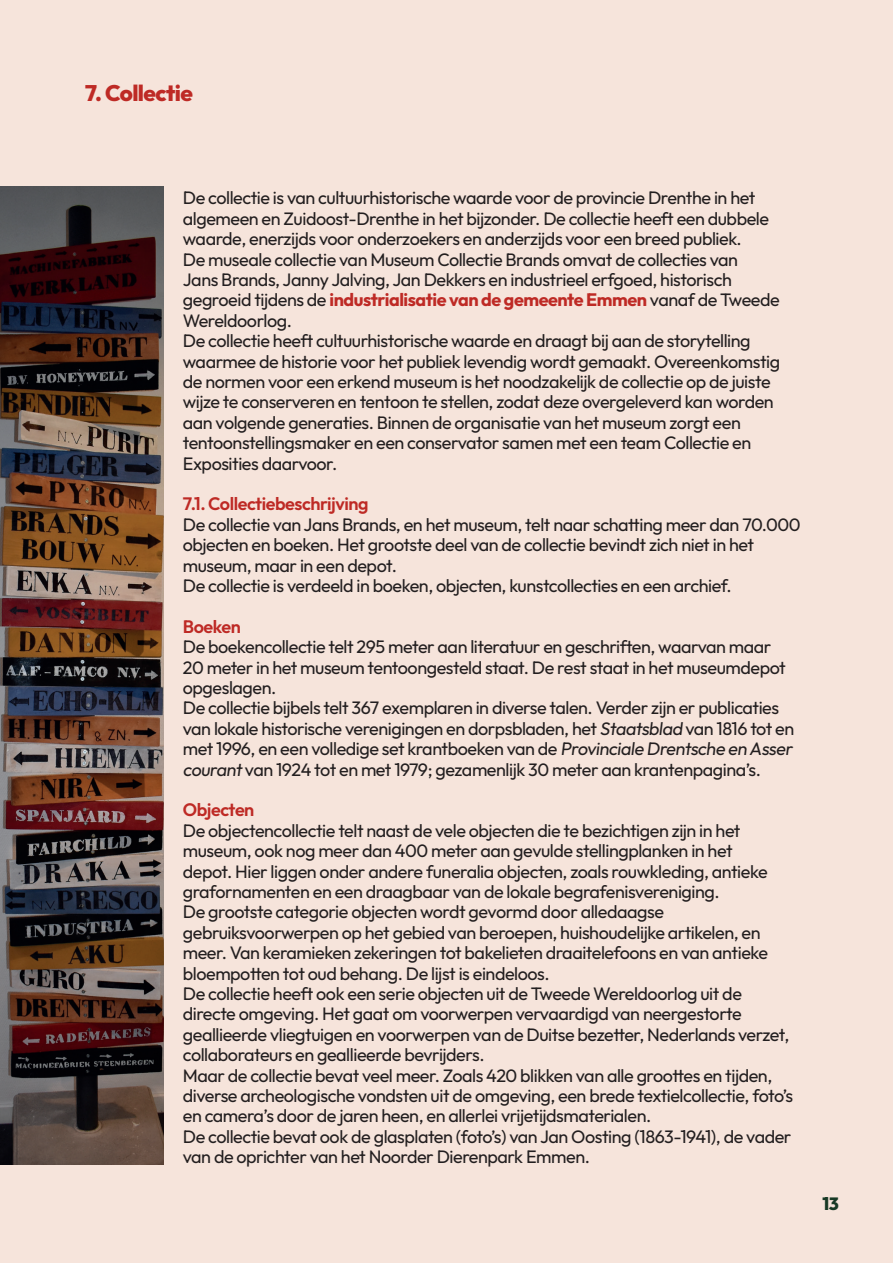
<style>
.page{position:relative;width:893px;height:1263px;background:#f6e4db}
.page>*{position:absolute;margin:0;border:0;box-sizing:border-box;transform-origin:0 0}
.t1{font:800 22.5px "Outfit";letter-spacing:-.025em;color:#be2a25}
.t2{font:18px/20.4px "Outfit";letter-spacing:-.025em;color:#231f20}
.t3{font:600 18px "Outfit";letter-spacing:-.025em;color:#be2a25}
.t4{font:800 17.7px "Outfit";color:#173925}
.s1{font-weight:700;color:#be2a25}
</style>
<div class="page">
<img style="left:0;top:186px;width:163px;height:978px">
<p class="t1" style="left:85px;top:80px;width:109px">7. Collectie</p>
<p class="t2" style="left:183px;top:188px;width:599px">De collectie is van cultuurhistorische waarde voor de provincie Drenthe in het algemeen en Zuidoost-Drenthe in het bijzonder. De collectie heeft een dubbele waarde, enerzijds voor onderzoekers en anderzijds voor een breed publiek.<br>De museale collectie van Museum Collectie Brands omvat de collecties van<br>Jans Brands, Janny Jalving, Jan Dekkers en industrieel erfgoed, historisch gegroeid tijdens de <span class="s1">industrialisatie van de gemeente Emmen</span> vanaf de Tweede Wereldoorlog.<br>De collectie heeft cultuurhistorische waarde en draagt bij aan de storytelling waarmee de historie voor het publiek levendig wordt gemaakt. Overeenkomstig de normen voor een erkend museum is het noodzakelijk de collectie op de juiste wijze te conserveren en tentoon te stellen, zodat deze overgeleverd kan worden aan volgende generaties. Binnen de organisatie van het museum zorgt een tentoonstellingsmaker en een conservator samen met een team Collectie en Exposities daarvoor.</p>
<p class="t3" style="left:183px;top:494px;width:187px">7.1. Collectiebeschrijving</p>
<p class="t2" style="left:183px;top:514px;width:619px">De collectie van Jans Brands, en het museum, telt naar schatting meer dan 70.000 objecten en boeken. Het grootste deel van de collectie bevindt zich niet in het museum, maar in een depot.<br>De collectie is verdeeld in boeken, objecten, kunstcollecties en een archief.</p>
<p class="t3" style="left:183px;top:616px;width:60px">Boeken</p>
<p class="t2" style="left:183px;top:636px;width:614px">De boekencollectie telt 295 meter aan literatuur en geschriften, waarvan maar 20 meter in het museum tentoongesteld staat. De rest staat in het museumdepot opgeslagen.<br>De collectie bijbels telt 367 exemplaren in diverse talen. Verder zijn er publicaties van lokale historische verenigingen en dorpsbladen, het Staatsblad van 1816 tot en met 1996, en een volledige set krantboeken van de Provinciale Drentsche en Asser courant van 1924 tot en met 1979; gezamenlijk 30 meter aan krantenpagina’s.</p>
<p class="t3" style="left:183px;top:800px;width:73px">Objecten</p>
<p class="t2" style="left:183px;top:820px;width:612px">De objectencollectie telt naast de vele objecten die te bezichtigen zijn in het museum, ook nog meer dan 400 meter aan gevulde stellingplanken in het<br>depot. Hier liggen onder andere funeralia objecten, zoals rouwkleding, antieke grafornamenten en een draagbaar van de lokale begrafenisvereniging.<br>De grootste categorie objecten wordt gevormd door alledaagse gebruiksvoorwerpen op het gebied van beroepen, huishoudelijke artikelen, en meer. Van keramieken zekeringen tot bakelieten draaitelefoons en van antieke bloempotten tot oud behang. De lijst is eindeloos.<br>De collectie heeft ook een serie objecten uit de Tweede Wereldoorlog uit de directe omgeving. Het gaat om voorwerpen vervaardigd van neergestorte geallieerde vliegtuigen en voorwerpen van de Duitse bezetter, Nederlands verzet, collaborateurs en geallieerde bevrijders.<br>Maar de collectie bevat veel meer. Zoals 420 blikken van alle groottes en tijden, diverse archeologische vondsten uit de omgeving, een brede textielcollectie, foto’s en camera’s door de jaren heen, en allerlei vrijetijdsmaterialen.<br>De collectie bevat ook de glasplaten (foto’s) van Jan Oosting (1863-1941), de vader van de oprichter van het Noorder Dierenpark Emmen.</p>
<p class="t4" style="left:822px;top:1193px;width:18px">13</p>
</div>
